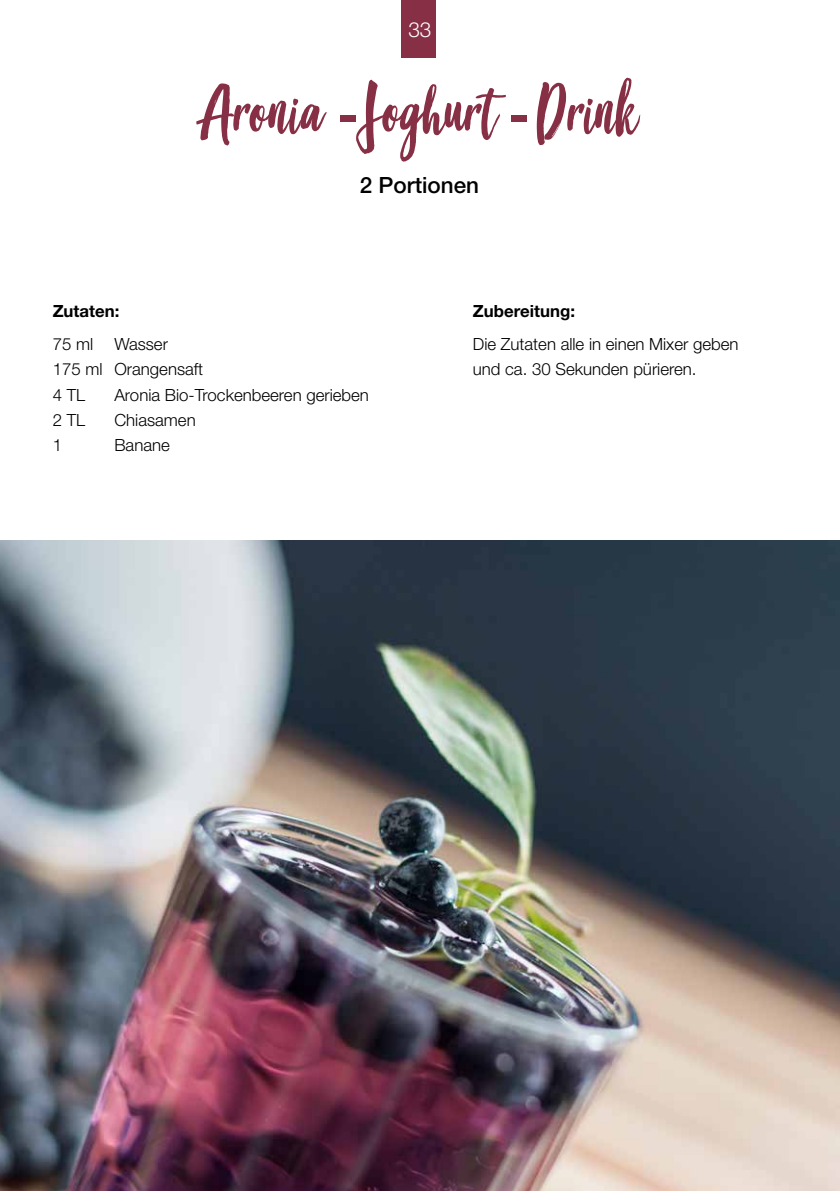
<style>
.page{position:relative;width:840px;height:1191px;background:#fff}
.page>*{position:absolute;margin:0;border:0;box-sizing:border-box;transform-origin:0 0}
.t1{font:72.8px "Good Vibes";color:#872f45;scale:.9 1}
.t2{font:500 22.4px "Helvetica Neue LT Pro";color:#000}
.t3{font:300 20.8px "Helvetica Neue LT Pro";color:#fff}
.t4{font:300 16.8px/25.2px "Helvetica Neue LT Pro";color:#000}
.t5{font:700 16.8px "Helvetica Neue LT Pro";color:#000}
</style>
<div class="page">
<img style="left:0;top:540px;width:839px;height:651px">
<div style="left:510px;top:116px;width:16px;height:6px;background:#872f45"></div>
<div style="left:340px;top:116px;width:16px;height:6px;background:#872f45"></div>
<div style="left:401px;top:0;width:34px;height:58px;background:#872f45"></div>
<p class="t3" style="left:408px;top:17px;width:25px">33</p>
<h1 class="t1" style="left:200px;top:76px;width:488px">Aronia Joghurt Drink</h1>
<h2 class="t2" style="left:359px;top:172px;width:121px">2 Portionen</h2>
<p class="t5" style="left:53px;top:300px;width:68px">Zutaten:</p>
<p class="t4" style="left:53px;top:331px;width:42px">75 ml</p>
<p class="t4" style="left:53px;top:331px;width:152px;text-indent:62px">Wasser<br>175 ml Orangensaft<br>4 TL</p>
<p class="t4" style="left:114px;top:382px;width:256px">Aronia Bio-Trockenbeeren gerieben</p>
<p class="t4" style="left:53px;top:407px;width:34px">2 TL</p>
<p class="t4" style="left:114px;top:407px;width:83px">Chiasamen</p>
<p class="t4" style="left:53px;top:432px;width:11px">1</p>
<p class="t4" style="left:114px;top:432px;width:57px">Banane</p>
<p class="t5" style="left:472px;top:300px;width:104px">Zubereitung:</p>
<p class="t4" style="left:472px;top:331px;width:267px">Die Zutaten alle in einen Mixer geben und ca. 30 Sekunden pürieren.</p>
</div>
